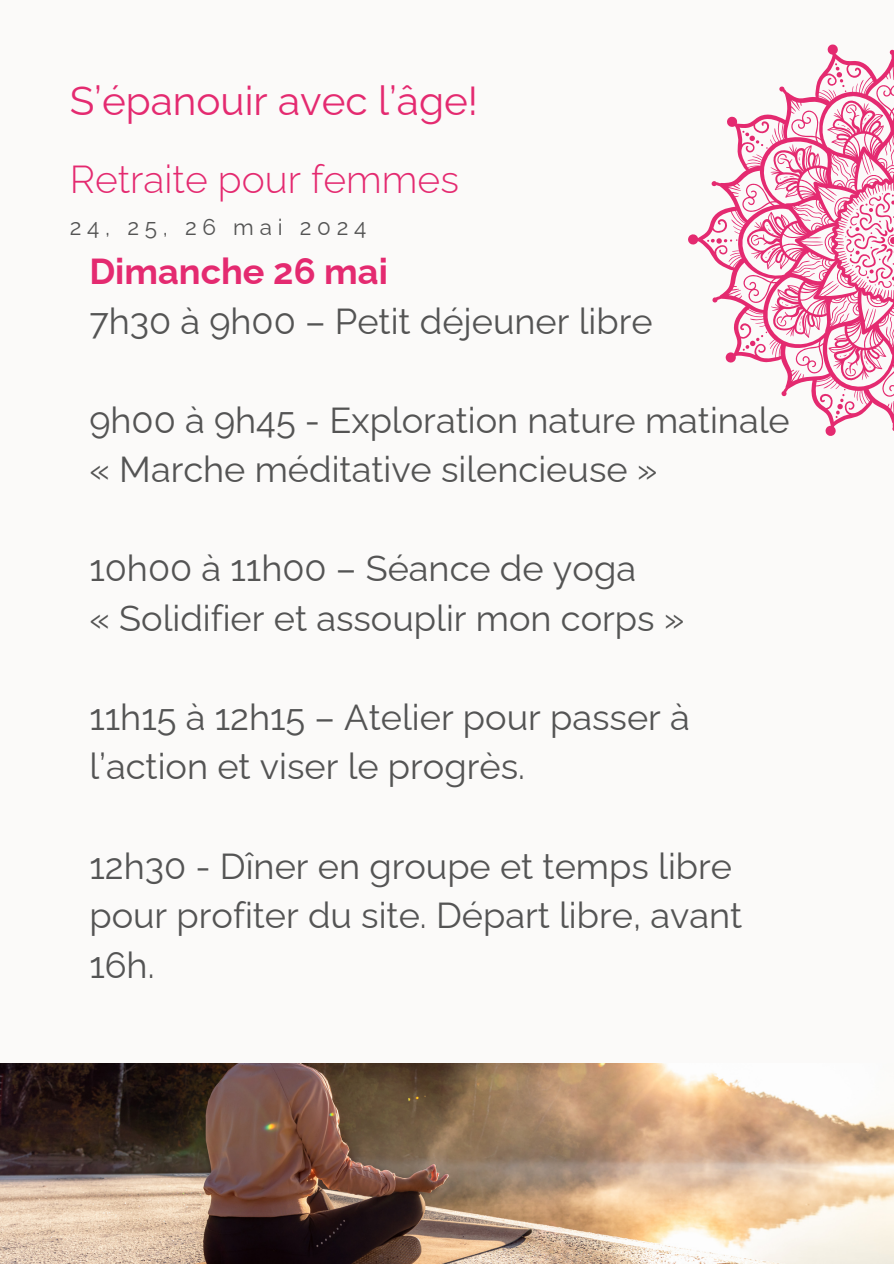
<style>
.page{position:relative;width:894px;height:1264px;background:#fff}
.page>*{position:absolute;margin:0;border:0;box-sizing:border-box;transform-origin:0 0}
.t1{font:40.5px "Raleway";color:#e42a70}
.t2{font:300 39px "Raleway";color:#e42a70}
.t3{font:36.15px/49.5px "Raleway";color:#545454}
.t4{font:22.5px "Raleway";letter-spacing:.255em;color:#545454}
.s1{font-weight:700;color:#e42a70}
</style>
<div class="page">
<div style="left:0;top:0;width:893px;height:1263px;background:#fbfaf9"></div>
<img style="left:0;top:1063px;width:893px;height:200px">
<svg style="left:688px;top:45px;width:205px;height:391px"></svg>
<svg style="left:835px;top:389px;width:10px;height:29px"></svg>
<svg style="left:844px;top:368px;width:12px;height:8px"></svg>
<svg style="left:863px;top:355px;width:7px;height:12px"></svg>
<svg style="left:839px;top:352px;width:11px;height:5px"></svg>
<svg style="left:741px;top:331px;width:26px;height:20px"></svg>
<svg style="left:775px;top:315px;width:11px;height:12px"></svg>
<svg style="left:799px;top:315px;width:3px;height:15px"></svg>
<svg style="left:781px;top:302px;width:11px;height:4px"></svg>
<svg style="left:706px;top:238px;width:31px;height:6px"></svg>
<svg style="left:750px;top:234px;width:9px;height:12px"></svg>
<svg style="left:765px;top:248px;width:10px;height:10px"></svg>
<svg style="left:766px;top:225px;width:7px;height:9px"></svg>
<svg style="left:741px;top:130px;width:26px;height:19px"></svg>
<svg style="left:776px;top:153px;width:11px;height:12px"></svg>
<svg style="left:779px;top:176px;width:14px;height:4px"></svg>
<svg style="left:798px;top:153px;width:3px;height:12px"></svg>
<svg style="left:834px;top:63px;width:12px;height:29px"></svg>
<svg style="left:845px;top:104px;width:11px;height:10px"></svg>
<svg style="left:837px;top:123px;width:13px;height:8px"></svg>
<svg style="left:862px;top:115px;width:7px;height:9px"></svg>
<svg style="left:843px;top:191px;width:50px;height:97px"></svg>
<h1 class="t1" style="left:70px;top:76px;width:410px">S’épanouir avec l’âge!</h1>
<h1 class="t2" style="left:70px;top:156px;width:391px">Retraite pour femmes</h1>
<p class="t4" style="left:70px;top:214px;width:298px">24, 25, 26 mai 2024</p>
<h2 class="t3" style="left:89px;top:247px;width:564px"><span class="s1">Dimanche 26 mai<br></span>7h30 à 9h00 – Petit déjeuner libre</h2>
<h2 class="t3" style="left:89px;top:395px;width:701px">9h00 à 9h45 - Exploration nature matinale « Marche méditative silencieuse »</h2>
<h2 class="t3" style="left:89px;top:544px;width:596px">10h00 à 11h00 – Séance de yoga<br>« Solidifier et assouplir mon corps »</h2>
<h2 class="t3" style="left:89px;top:692px;width:602px">11h15 à 12h15 – Atelier pour passer à l’action et viser le progrès.</h2>
<h2 class="t3" style="left:89px;top:841px;width:654px">12h30 - Dîner en groupe et temps libre pour profiter du site. Départ libre, avant<br>16h.</h2>
</div>
